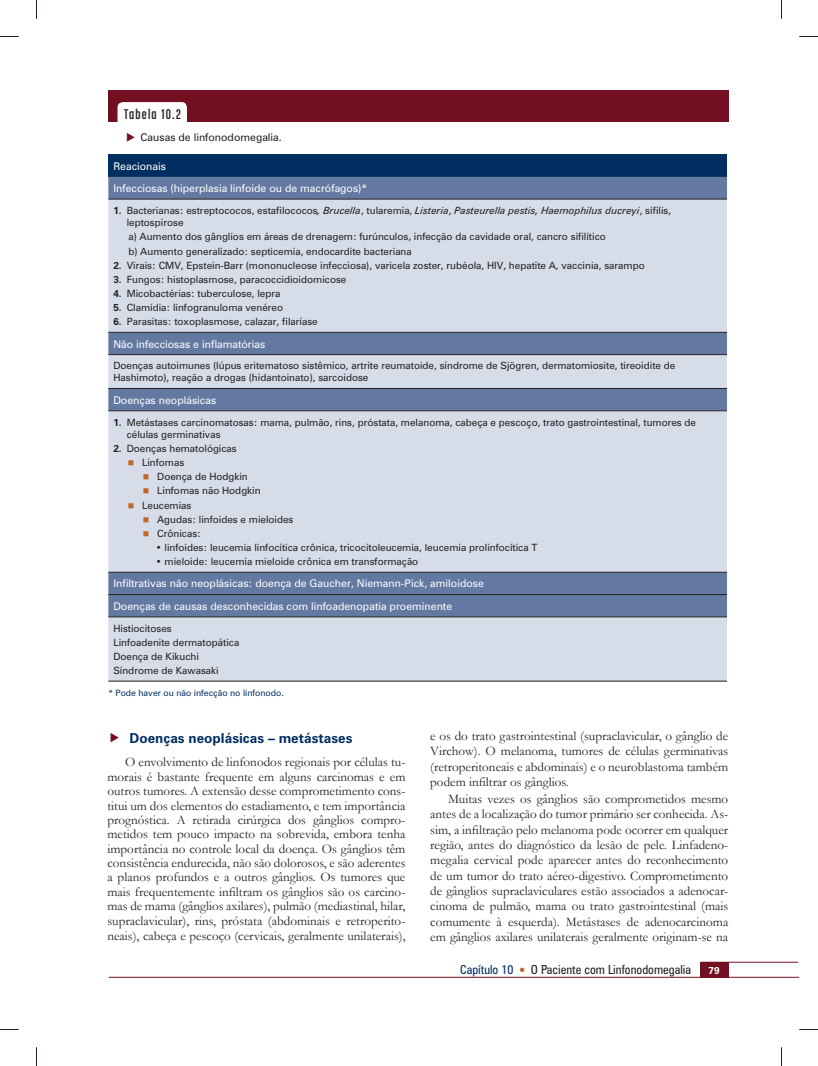
<style>
.page{position:relative;width:818px;height:1066px;background:#fff}
.page>*{position:absolute;margin:0;border:0;box-sizing:border-box;transform-origin:0 0}
.t1{font:15px "Chalet Comprime Cologne Eighty";letter-spacing:.08em;color:#231f20}
.t2{font:700 13.75px "Zurich BT";color:#002e60}
.t3{font:13.12px/14.5px "Garamond";color:#231f20;text-align:justify}
.t4{font:condensed 12.5px "Zurich BT";color:#231f20}
.t5{font:condensed 12.5px "Zurich BT";color:#002e60}
.t6{font:10.62px/22.2px "Zurich BT";color:#fff}
.t7{font:10.62px "Zurich BT";color:#231f20}
.t8{font:10px/14.1px "Zurich BT";color:#231f20}
.t9{font:700 10px "Zurich BT";color:#fff}
.t10{font:8.75px "Zurich BT";color:#002e60}
.s1{color:#720f21}
.s2{font-weight:700}
.s3{font-style:italic}
.s4{color:#c26827}
</style>
<div class="page">
<div style="left:699px;top:961px;width:28px;height:16px;background:#720f21"></div>
<hr style="left:109px;top:976px;width:689px;height:1px;background:#720f21">
<hr style="left:700px;top:961px;width:97px;height:1px;background:#720f21">
<div style="left:109px;top:90px;width:619px;height:32px;background:#720f21"></div>
<svg style="left:117px;top:102px;width:70px;height:20px"></svg>
<div style="left:108px;top:154px;width:618px;height:23px;background:#002e60"></div>
<div style="left:108px;top:177px;width:618px;height:22px;background:#6379a1"></div>
<svg style="left:108px;top:200px;width:618px;height:480px;background:#c0c9da"></svg>
<hr style="left:108px;top:388px;width:618px;height:1px;background:#231f20">
<hr style="left:108px;top:594px;width:618px;height:1px;background:#231f20">
<hr style="left:108px;top:199px;width:618px;height:1px;background:#231f20">
<hr style="left:108px;top:332px;width:618px;height:1px;background:#231f20">
<hr style="left:108px;top:354px;width:618px;height:1px;background:#231f20">
<hr style="left:108px;top:410px;width:618px;height:1px;background:#231f20">
<hr style="left:108px;top:571px;width:618px;height:1px;background:#231f20">
<hr style="left:108px;top:616px;width:618px;height:1px;background:#231f20">
<hr style="left:108px;top:680px;width:618px;height:1px;background:#231f20">
<svg style="left:0;top:36px;width:19px;height:1px"></svg>
<svg style="left:799px;top:36px;width:18px;height:1px"></svg>
<svg style="left:36px;top:0;width:1px;height:19px"></svg>
<svg style="left:36px;top:1047px;width:1px;height:18px"></svg>
<p class="t1" style="left:124px;top:108px;width:58px">Tabela 10.2</p>
<p class="t7" style="left:126px;top:134px;width:157px"><span class="s1">◆</span> Causas de linfonodomegalia.</p>
<p class="t6" style="left:113px;top:156px;width:255px">Reacionais<br>Infecciosas (hiperplasia linfoide ou de macrófagos)*</p>
<p class="t8" style="left:127px;top:205px;width:545px;line-height:12px;text-indent:-13px"><span class="s2">1.</span> Bacterianas: estreptococos, estafilococos<span class="s3">, Brucella</span>, tularemia, <span class="s3">Listeria</span>, <span class="s3">Pasteurella pestis, Haemophilus ducreyi</span>, sífilis, leptospirose</p>
<p class="t8" style="left:128px;top:230px;width:478px">a) Aumento dos gânglios em áreas de drenagem: furúnculos, infecção da cavidade oral, cancro sifilítico b) Aumento generalizado: septicemia, endocardite bacteriana</p>
<p class="t8" style="left:113px;top:259px;width:532px"><span class="s2">2.</span> Virais: CMV, Epstein-Barr (mononucleose infecciosa), varicela zoster, rubéola, HIV, hepatite A, vaccinia, sarampo</p>
<p class="t8" style="left:113px;top:273px;width:234px"><span class="s2">3.</span> Fungos: histoplasmose, paracoccidioidomicose</p>
<p class="t8" style="left:113px;top:287px;width:168px"><span class="s2">4.</span> Micobactérias: tuberculose, lepra</p>
<p class="t8" style="left:113px;top:301px;width:171px"><span class="s2">5.</span> Clamídia: linfogranuloma venéreo</p>
<p class="t8" style="left:113px;top:315px;width:206px"><span class="s2">6.</span> Parasitas: toxoplasmose, calazar, filaríase</p>
<p class="t6" style="left:113px;top:333px;width:153px">Não infecciosas e inflamatórias</p>
<p class="t8" style="left:113px;top:360px;width:563px;line-height:12px">Doenças autoimunes (lúpus eritematoso sistêmico, artrite reumatoide, síndrome de Sjögren, dermatomiosite, tireoidite de<br>Hashimoto), reação a drogas (hidantoinato), sarcoidose</p>
<p class="t6" style="left:113px;top:389px;width:104px">Doenças neoplásicas</p>
<p class="t8" style="left:127px;top:417px;width:570px;line-height:12px;text-indent:-13px"><span class="s2">1.</span> Metástases carcinomatosas: mama, pulmão, rins, próstata, melanoma, cabeça e pescoço, trato gastrointestinal, tumores de células germinativas</p>
<p class="t8" style="left:113px;top:442px;width:125px"><span class="s2">2.</span> Doenças hematológicas</p>
<p class="t8" style="left:128px;top:456px;width:58px"><span class="s4">■</span> Linfomas</p>
<p class="t8" style="left:143px;top:470px;width:106px"><span class="s4">■</span> Doença de Hodgkin</p>
<p class="t8" style="left:143px;top:484px;width:119px"><span class="s4">■</span> Linfomas não Hodgkin</p>
<p class="t8" style="left:128px;top:498px;width:65px"><span class="s4">■</span> Leucemias</p>
<p class="t8" style="left:143px;top:513px;width:152px"><span class="s4">■</span> Agudas: linfoides e mieloides</p>
<p class="t8" style="left:143px;top:527px;width:59px"><span class="s4">■</span> Crônicas:</p>
<p class="t8" style="left:156px;top:541px;width:383px">• linfoides: leucemia linfocítica crônica, tricocitoleucemia, leucemia prolinfocítica T</p>
<p class="t8" style="left:156px;top:555px;width:264px">• mieloide: leucemia mieloide crônica em transformação</p>
<p class="t6" style="left:113px;top:573px;width:372px">Infiltrativas não neoplásicas: doença de Gaucher, Niemann-Pick, amiloidose<br>Doenças de causas desconhecidas com linfoadenopatia proeminente</p>
<p class="t8" style="left:113px;top:621px;width:127px">Histiocitoses<br>Linfoadenite dermatopática<br>Doença de Kikuchi<br>Síndrome de Kawasaki</p>
<p class="t10" style="left:108px;top:689px;width:177px">* Pode haver ou não infecção no linfonodo.</p>
<p class="t2" style="left:129px;top:733px;width:224px">Doenças neoplásicas – metástases</p>
<p class="t3" style="left:107px;top:754px;width:299px;text-indent:18px">O envolvimento de linfonodos regionais por células tu&shy;morais é bastante frequente em alguns carcinomas e em outros tumores. A extensão desse comprometimento cons&shy;titui um dos elementos do estadiamento, e tem importância prognóstica. A retirada cirúrgica dos gânglios compro&shy;metidos tem pouco impacto na sobrevida, embora tenha importância no controle local da doença. Os gânglios têm consistência endurecida, não são dolorosos, e são aderentes a planos profundos e a outros gânglios. Os tumores que mais frequentemente infiltram os gânglios são os carcino&shy;mas de mama (gânglios axilares), pulmão (mediastinal, hilar, supraclavicular), rins, próstata (abdominais e retroperito&shy;neais), cabeça e pescoço (cervicais, geralmente unilaterais),</p>
<p class="t3" style="left:430px;top:728px;width:299px;line-height:15.1px">e os do trato gastrointestinal (supraclavicular, o gânglio de Virchow). O melanoma, tumores de células germinativas (retroperitoneais e abdominais) e o neuroblastoma também podem infiltrar os gânglios.</p>
<p class="t3" style="left:430px;top:791px;width:299px;line-height:15.2px;text-indent:18px">Muitas vezes os gânglios são comprometidos mesmo antes de a localização do tumor primário ser conhecida. As&shy;sim, a infiltração pelo melanoma pode ocorrer em qualquer região, antes do diagnóstico da lesão de pele. Linfadeno&shy;megalia cervical pode aparecer antes do reconhecimento de um tumor do trato aéreo-digestivo. Comprometimento de gânglios supraclaviculares estão associados a adenocar&shy;cinoma de pulmão, mama ou trato gastrointestinal (mais comumente à esquerda). Metástases de adenocarcinoma em gânglios axilares unilaterais geralmente originam-se na</p>
<p class="t5" style="left:459px;top:964px;width:55px">Capítulo 10</p>
<p class="t4" style="left:530px;top:964px;width:161px">O Paciente com Linfonodomegalia</p>
<p class="t9" style="left:708px;top:966px;width:13px">79</p>
</div>
